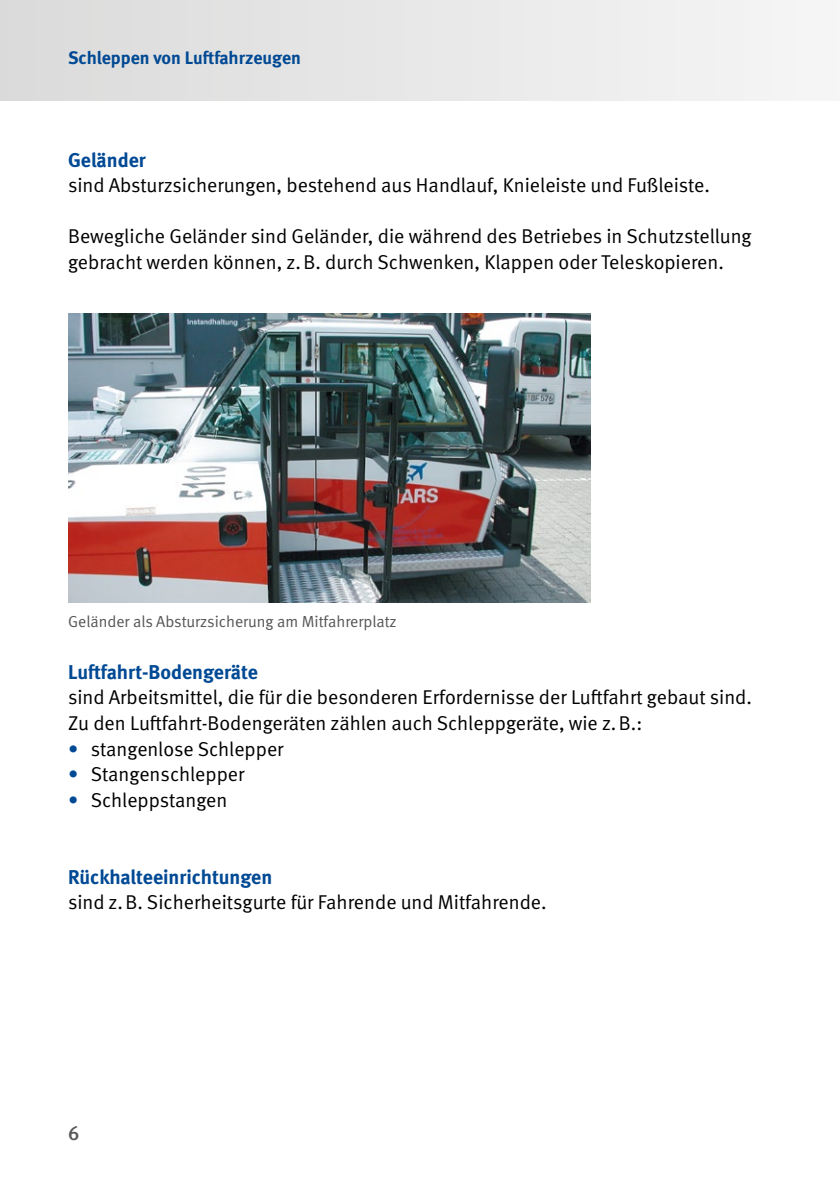
<style>
.page{position:relative;width:840px;height:1191px;background:#fff}
.page>*{position:absolute;margin:0;border:0;box-sizing:border-box;transform-origin:0 0}
.t1{font:20px/25.6px "DGUV Meta";color:#000}
.t2{font:700 20px "DGUV Meta";color:#004994}
.t3{font:500 20px "DGUV Meta";color:#575656}
.t4{font:700 18px "DGUV Meta";color:#004994}
.t5{font:16px "DGUV Meta";color:#575656}
.s1{color:#004994}
</style>
<div class="page">
<div style="left:0;top:0;width:839px;height:101px;background:linear-gradient(to right,#dadada,#f6f6f6)"></div>
<img style="left:68px;top:313px;width:522px;height:289px">
<p class="t4" style="left:68px;top:47px;width:234px">Schleppen von Luftfahrzeugen</p>
<p class="t2" style="left:68px;top:148px;width:79px">Geländer</p>
<p class="t1" style="left:68px;top:173px;width:643px">sind Absturzsicherungen, bestehend aus Handlauf, Knieleiste und Fußleiste.</p>
<p class="t1" style="left:68px;top:224px;width:684px">Bewegliche Geländer sind Geländer, die während des Betriebes in Schutzstellung gebracht werden können, z. B. durch Schwenken, Klappen oder Teleskopieren.</p>
<p class="t5" style="left:68px;top:612px;width:330px">Geländer als Absturzsicherung am Mitfahrerplatz</p>
<p class="t2" style="left:68px;top:660px;width:191px">Luftfahrt-Bodengeräte</p>
<p class="t1" style="left:68px;top:685px;width:685px">sind Arbeitsmittel, die für die besonderen Erfordernisse der Luftfahrt gebaut sind.</p>
<p class="t1" style="left:68px;top:710px;width:575px">Zu den Luftfahrt-Bodengeräten zählen auch Schleppgeräte, wie z.B.:</p>
<p class="t1" style="left:68px;top:736px;width:217px"><span class="s1">•</span> stangenlose Schlepper</p>
<p class="t1" style="left:68px;top:762px;width:178px"><span class="s1">•</span> Stangenschlepper</p>
<p class="t1" style="left:68px;top:787px;width:161px"><span class="s1">•</span> Schleppstangen</p>
<p class="t2" style="left:68px;top:864px;width:205px">Rückhalteeinrichtungen</p>
<p class="t1" style="left:68px;top:890px;width:480px">sind z.B. Sicherheitsgurte für Fahrende und Mitfahrende.</p>
<p class="t3" style="left:68px;top:1121px;width:13px">6</p>
</div>
